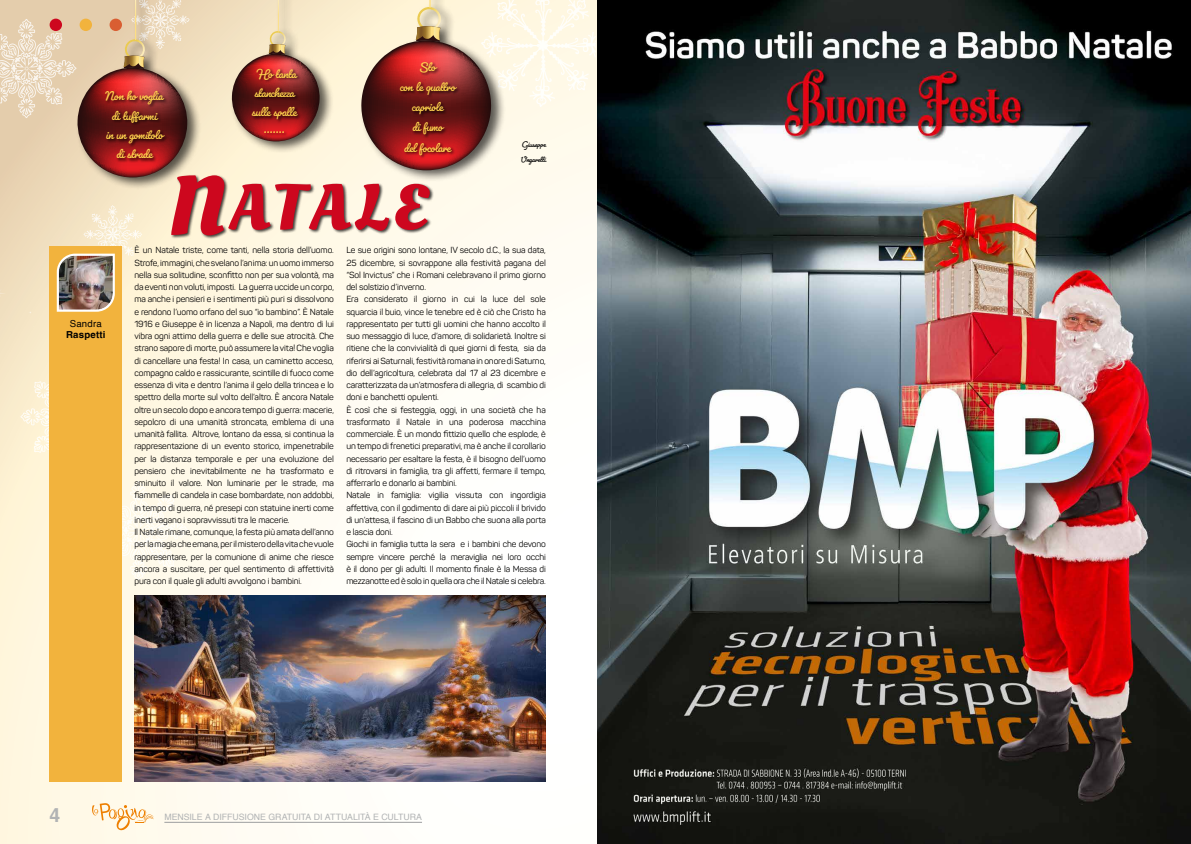
<style>
.page{position:relative;width:1191px;height:844px;background:#fff}
.page>*{position:absolute;margin:0;border:0;box-sizing:border-box;transform-origin:0 0}
.t1{font:700 63.88px "Oleo Script";letter-spacing:.06em;color:#cd071e}
.t2{font:700 19.25px "Helvetica";color:#b1b3b4}
.t3{font:14px/19.2px "Pacifico";letter-spacing:-.02em;color:#ffd34e;text-align:center}
.t4{font:700 9.62px "Helvetica";letter-spacing:.02em;color:#000}
.t5{font:9.62px "Helvetica";letter-spacing:.02em;color:#000}
.t6{font:8.75px/12.2px "Panton";letter-spacing:-.01em;color:#000}
.t7{font:8.75px "Helvetica";letter-spacing:-.005em;color:#b1b3b4}
.t8{font:8.75px/14.9px "Pacifico";letter-spacing:-.02em;color:#000}
.s1{font-size:83.12px}
</style>
<div class="page">
<img style="left:596px;top:0;width:595px;height:843px">
<svg style="left:0;top:0;width:596px;height:843px"></svg>
<svg style="left:28px;top:310px;width:5px;height:5px"></svg>
<svg style="left:0;top:289px;width:6px;height:8px"></svg>
<svg style="left:1px;top:19px;width:58px;height:42px;background:#e9d7bd"></svg>
<svg style="left:37px;top:367px;width:13px;height:42px"></svg>
<svg style="left:122px;top:481px;width:49px;height:42px"></svg>
<svg style="left:546px;top:0;width:38px;height:41px"></svg>
<div style="left:359px;top:0;width:146px;height:182px;background:#000;opacity:.65"></div>
<svg style="left:361px;top:0;width:155px;height:170px;background:#c19d8e"></svg>
<div style="left:76px;top:0;width:126px;height:189px;background:#000;opacity:.65"></div>
<svg style="left:77px;top:0;width:110px;height:177px;background:#bd907b"></svg>
<svg style="left:135px;top:0;width:1px;height:40px"></svg>
<div style="left:230px;top:0;width:104px;height:153px;background:#000;opacity:.65"></div>
<svg style="left:232px;top:31px;width:88px;height:110px;background:#af8674"></svg>
<svg style="left:278px;top:0;width:1px;height:32px"></svg>
<div style="left:171px;top:174px;width:263px;height:66px;background:#000;opacity:.75"></div>
<div style="left:50px;top:19px;width:12px;height:12px;background:#cd071e;border-radius:50%"></div>
<div style="left:110px;top:19px;width:12px;height:12px;background:#d95e32;border-radius:50%"></div>
<div style="left:80px;top:19px;width:12px;height:12px;background:#f2b33d;border-radius:50%"></div>
<div style="left:50px;top:246px;width:72px;height:535px;background:#f2b33d"></div>
<img style="left:54px;top:205px;width:64px;height:107px">
<div style="left:105px;top:90px;width:64px;height:72px;background:#000;opacity:.75"></div>
<div style="left:251px;top:68px;width:51px;height:69px;background:#000;opacity:.75"></div>
<div style="left:399px;top:61px;width:62px;height:98px;background:#000;opacity:.75"></div>
<img style="left:134px;top:595px;width:412px;height:186px">
<svg style="left:92px;top:802px;width:62px;height:28px;background:#fbe4c1"></svg>
<hr style="left:164px;top:821px;width:258px;height:1px;background:#9c9e9f">
<h3 class="t3" style="left:106px;top:86px;width:59px">Non ho voglia di tuffarmi<br>in un gomitolo di strade</h3>
<h3 class="t3" style="left:252px;top:63px;width:46px">Ho tanta stanchezza sulle spalle</h3>
<h3 class="t3" style="left:264px;top:118px;width:22px">.......</h3>
<h3 class="t3" style="left:400px;top:56px;width:57px;line-height:20.1px">Sto<br>con le quattro capriole<br>di fumo<br>del focolare</h3>
<h1 class="t1" style="left:168px;top:169px;width:261px"><span class="s1">N</span>ATALE</h1>
<p class="t8" style="left:521px;top:136px;width:26px">Giuseppe<br>Ungaretti</p>
<p class="t5" style="left:70px;top:316px;width:33px">Sandra</p>
<p class="t4" style="left:66px;top:329px;width:41px">Raspetti</p>
<p class="t6" style="left:134px;top:244px;width:201px">È un Natale triste, come tanti, nella storia dell’uomo.<br>Strofe, immagini, che svelano l’anima: un uomo immerso nella sua solitudine, sconfitto non per sua volontà, ma da eventi non voluti, imposti. La guerra uccide un corpo, ma anche i pensieri e i sentimenti più puri si dissolvono e rendono l’uomo orfano del suo “io bambino”. È Natale 1916 e Giuseppe è in licenza a Napoli, ma dentro di lui vibra ogni attimo della guerra e delle sue atrocità. Che strano sapore di morte, può assumere la vita! Che voglia di cancellare una festa! In casa, un caminetto acceso, compagno caldo e rassicurante, scintille di fuoco come essenza di vita e dentro l’anima il gelo della trincea e lo spettro della morte sul volto dell’altro. È ancora Natale oltre un secolo dopo e ancora tempo di guerra: macerie, sepolcro di una umanità stroncata, emblema di una umanità fallita. Altrove, lontano da essa, si continua la rappresentazione di un evento storico, impenetrabile per la distanza temporale e per una evoluzione del pensiero che inevitabilmente ne ha trasformato e sminuito il valore. Non luminarie per le strade, ma fiammelle di candela in case bombardate, non addobbi, in tempo di guerra, né presepi con statuine inerti come inerti vagano i sopravvissuti tra le macerie.<br>Il Natale rimane, comunque, la festa più amata dell’anno per la magia che emana, per il mistero della vita che vuole rappresentare, per la comunione di anime che riesce ancora a suscitare, per quel sentimento di affettività pura con il quale gli adulti avvolgono i bambini.</p>
<p class="t6" style="left:346px;top:244px;width:201px">Le sue origini sono lontane, IV secolo d.C., la sua data, 25 dicembre, si sovrappone alla festività pagana del “Sol Invictus” che i Romani celebravano il primo giorno del solstizio d’inverno.<br>Era considerato il giorno in cui la luce del sole squarcia il buio, vince le tenebre ed è ciò che Cristo ha rappresentato per tutti gli uomini che hanno accolto il suo messaggio di luce, d’amore, di solidarietà. Inoltre si ritiene che la convivialità di quei giorni di festa, sia da riferirsi ai Saturnali, festività romana in onore di Saturno, dio dell’agricoltura, celebrata dal 17 al 23 dicembre e caratterizzata da un’atmosfera di allegria, di scambio di doni e banchetti opulenti.<br>È così che si festeggia, oggi, in una società che ha trasformato il Natale in una poderosa macchina commerciale. È un mondo fittizio quello che esplode, è un tempo di frenetici preparativi, ma è anche il corollario necessario per esaltare la festa, è il bisogno dell’uomo di ritrovarsi in famiglia, tra gli affetti, fermare il tempo, afferrarlo e donarlo ai bambini.<br>Natale in famiglia: vigilia vissuta con ingordigia affettiva, con il godimento di dare ai più piccoli il brivido di un’attesa, il fascino di un Babbo che suona alla porta e lascia doni.<br>Giochi in famiglia tutta la sera e i bambini che devono sempre vincere perché la meraviglia nei loro occhi è il dono per gli adulti. Il momento finale è la Messa di mezzanotte ed è solo in quella ora che il Natale si celebra.</p>
<h2 class="t2" style="left:50px;top:803px;width:12px">4</h2>
<p class="t7" style="left:164px;top:809px;width:259px">MENSILE A DIFFUSIONE GRATUITA DI ATTUALITÀ E CULTURA</p>
</div>
